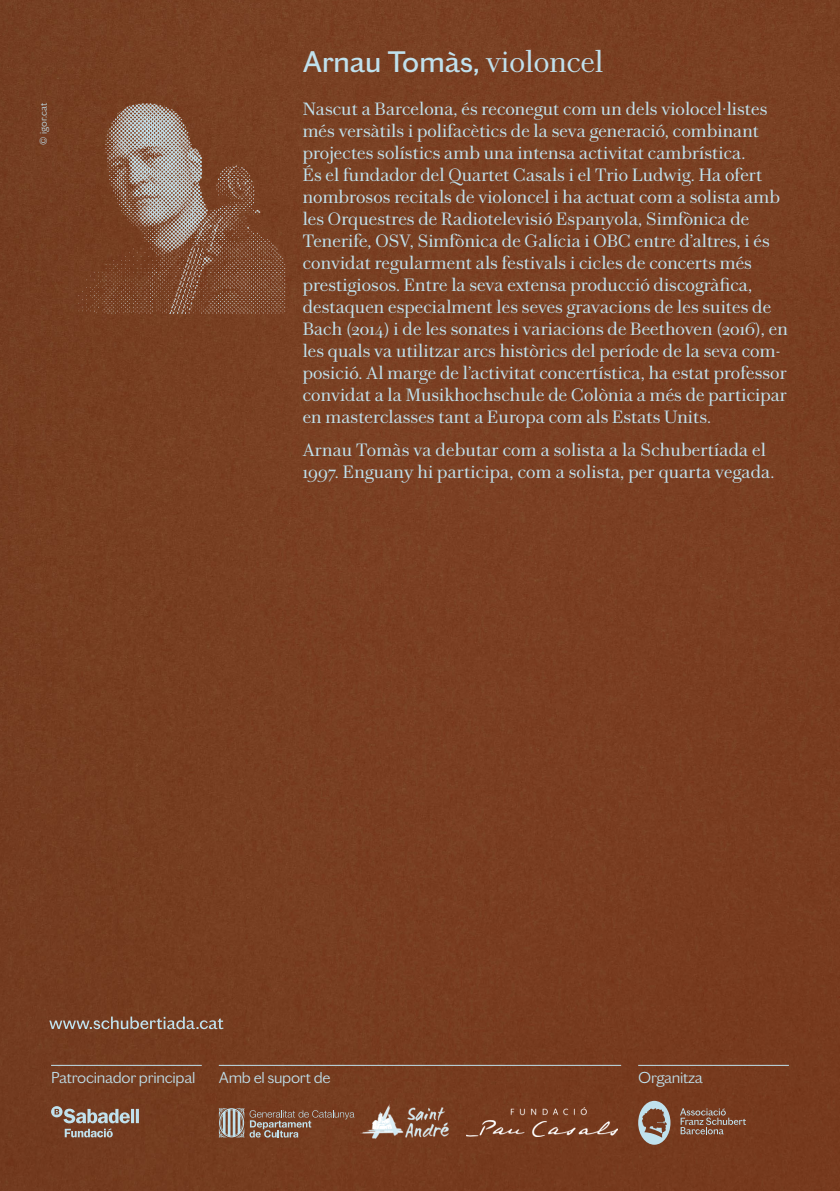
<style>
.page{position:relative;width:840px;height:1191px;background:#fff}
.page>*{position:absolute;margin:0;border:0;box-sizing:border-box;transform-origin:0 0}
.t1{font:30px "Chiswick Grotesque";color:#c0e1ed}
._1__Biografia_artist{font:300 18px/22px "Chiswick Text";letter-spacing:.005em;color:#c0e1ed}
.t2{font:300 16px "Chiswick Grotesque";letter-spacing:-.015em;color:#c0e1ed}
.z_Crèdits_Fotos{font:300 10px "Chiswick Grotesque";letter-spacing:.02em;color:#c0e1ed}
.s1{font-family:"Chiswick Text";font-weight:300}
</style>
<div class="page">
<div style="left:0;top:0;width:839px;height:1191px;background:#783e21"></div>
<img style="left:51px;top:103px;width:234px;height:211px">
<hr style="left:51px;top:1064px;width:151px;height:1px;background:#c0e1ed">
<hr style="left:219px;top:1064px;width:401px;height:1px;background:#c0e1ed">
<hr style="left:637px;top:1064px;width:151px;height:1px;background:#c0e1ed">
<svg style="left:49px;top:1016px;width:174px;height:13px;background:#896958"></svg>
<svg style="left:679px;top:1108px;width:66px;height:26px;background:#845a46"></svg>
<svg style="left:637px;top:1100px;width:33px;height:44px"></svg>
<svg style="left:51px;top:1106px;width:88px;height:31px;background:#8b6f60"></svg>
<svg style="left:219px;top:1107px;width:135px;height:30px;background:#86614e"></svg>
<img style="left:354px;top:1101px;width:95px;height:38px">
<img style="left:466px;top:1107px;width:150px;height:29px">
<p class="z_Crèdits_Fotos" style="left:36px;top:145px;width:44px;rotate:-90deg">© igor.cat</p>
<p class="t1" style="left:302px;top:39px;width:302px">Arnau Tomàs, <span class="s1">violoncel</span></p>
<p class="_1__Biografia_artist" style="left:302px;top:97px;width:486px">Nascut a Barcelona, és reconegut com un dels violocel·listes més versàtils i polifacètics de la seva generació, combinant projectes solístics amb una intensa activitat cambrística.<br>És el fundador del Quartet Casals i el Trio Ludwig. Ha ofert nombrosos recitals de violoncel i ha actuat com a solista amb les Orquestres de Radiotelevisió Espanyola, Simfònica de Tenerife, OSV, Simfònica de Galícia i OBC entre d’altres, i és convidat regularment als festivals i cicles de concerts més prestigiosos. Entre la seva extensa producció discogràfica, destaquen especialment les seves gravacions de les suites de Bach (2014) i de les sonates i variacions de Beethoven (2016), en les quals va utilitzar arcs històrics del període de la seva com&shy;posició. Al marge de l’activitat concertística, ha estat professor convidat a la Musikhochschule de Colònia a més de participar en masterclasses tant a Europa com als Estats Units.</p>
<p class="_1__Biografia_artist" style="left:302px;top:439px;width:473px">Arnau Tomàs va debutar com a solista a la Schubertíada el<br>1997. Enguany hi participa, com a solista, per quarta vegada.</p>
<p class="t2" style="left:51px;top:1066px;width:146px">Patrocinador principal</p>
<p class="t2" style="left:219px;top:1066px;width:113px">Amb el suport de</p>
<p class="t2" style="left:637px;top:1066px;width:66px">Organitza</p>
</div>
